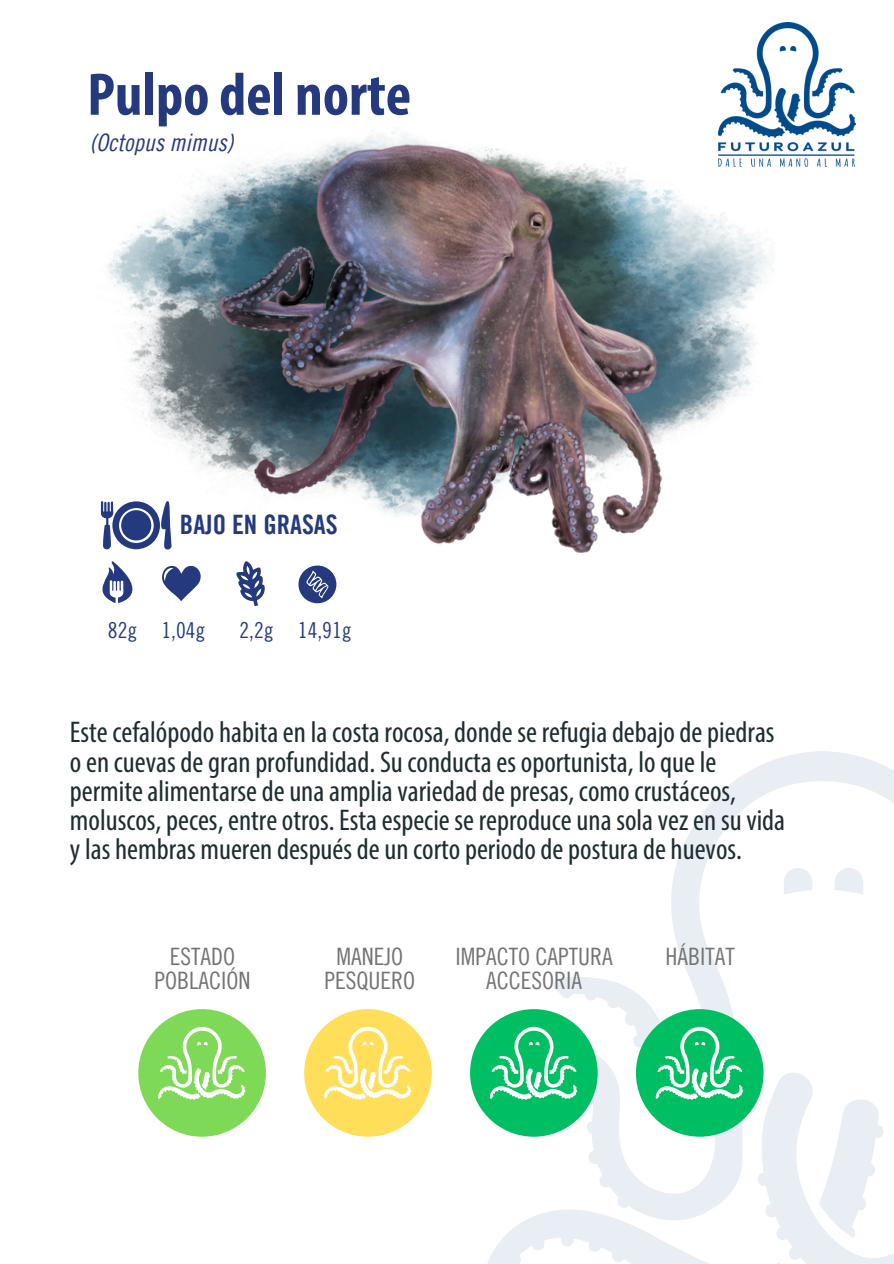
<style>
.page{position:relative;width:894px;height:1264px;background:#fff}
.page>*{position:absolute;margin:0;border:0;box-sizing:border-box;transform-origin:0 0}
.t1{font:700 condensed 60.75px "Myriad Pro";color:#253a7e}
.t2{font:condensed 30px/29.2px "Myriad Pro";color:#1f2d30}
.t3{font:26.85px "Trade Gothic LT Pro Bd Cn 20";color:#253a7e}
.t4{font:24px/23.7px "Trade Gothic LT Pro Cn 18";color:#737373;text-align:center}
.t5{font:24px "Trade Gothic LT Pro Cn 18 Obl";color:#253a7e}
.t6{font:21.9px "Trade Gothic LT Pro Cn 18";color:#253a7e}
</style>
<div class="page">
<svg style="left:671px;top:751px;width:222px;height:225px"></svg>
<svg style="left:783px;top:867px;width:29px;height:27px"></svg>
<svg style="left:834px;top:867px;width:29px;height:27px"></svg>
<img style="left:100px;top:166px;width:755px;height:384px">
<div style="left:138px;top:1009px;width:128px;height:127px;background:#7ed957;border-radius:50%"></div>
<svg style="left:157px;top:1026px;width:89px;height:73px"></svg>
<svg style="left:240px;top:590px;width:25px;height:16px"></svg>
<div style="left:298px;top:565px;width:38px;height:38px;background:#253a7e;border-radius:50%"></div>
<svg style="left:313px;top:590px;width:14px;height:8px"></svg>
<svg style="left:169px;top:590px;width:24px;height:11px"></svg>
<svg style="left:102px;top:561px;width:31px;height:42px"></svg>
<svg style="left:101px;top:501px;width:12px;height:49px"></svg>
<div style="left:112px;top:501px;width:48px;height:48px;background:#253a7e;border-radius:50%"></div>
<svg style="left:119px;top:508px;width:35px;height:35px"></svg>
<div style="left:121px;top:510px;width:30px;height:30px;background:#253a7e;border-radius:50%"></div>
<img style="left:138px;top:128px;width:617px;height:462px">
<img style="left:718px;top:22px;width:137px;height:144px">
<div style="left:304px;top:1009px;width:127px;height:127px;background:#ffde59;border-radius:50%"></div>
<svg style="left:323px;top:1026px;width:88px;height:73px"></svg>
<div style="left:470px;top:1009px;width:127px;height:127px;background:#00bf63;border-radius:50%"></div>
<svg style="left:480px;top:976px;width:413px;height:287px"></svg>
<h1 class="t1" style="left:87px;top:69px;width:325px">Pulpo del norte</h1>
<h2 class="t5" style="left:89px;top:133px;width:145px">(Octopus mimus)</h2>
<p class="t3" style="left:180px;top:514px;width:159px">BAJO EN GRASAS</p>
<p class="t6" style="left:108px;top:622px;width:99px">82g 1,04g</p>
<p class="t6" style="left:239px;top:622px;width:113px">2,2g 14,91g</p>
<p class="t2" style="left:70px;top:720px;width:716px">Este cefalópodo habita en la costa rocosa, donde se refugia debajo de piedras o en cuevas de gran profundidad. Su conducta es oportunista, lo que le permite alimentarse de una amplia variedad de presas, como crustáceos, moluscos, peces, entre otros. Esta especie se reproduce una sola vez en su vida y las hembras mueren después de un corto periodo de postura de huevos.</p>
<h3 class="t4" style="left:154px;top:948px;width:97px">ESTADO<br>POBLACIÓN</h3>
<p class="t4" style="left:324px;top:948px;width:92px">MANEJO<br>PESQUERO</p>
<p class="t4" style="left:455px;top:948px;width:159px">IMPACTO CAPTURA<br>ACCESORIA</p>
<p class="t4" style="left:665px;top:948px;width:71px">HÁBITAT</p>
</div>
